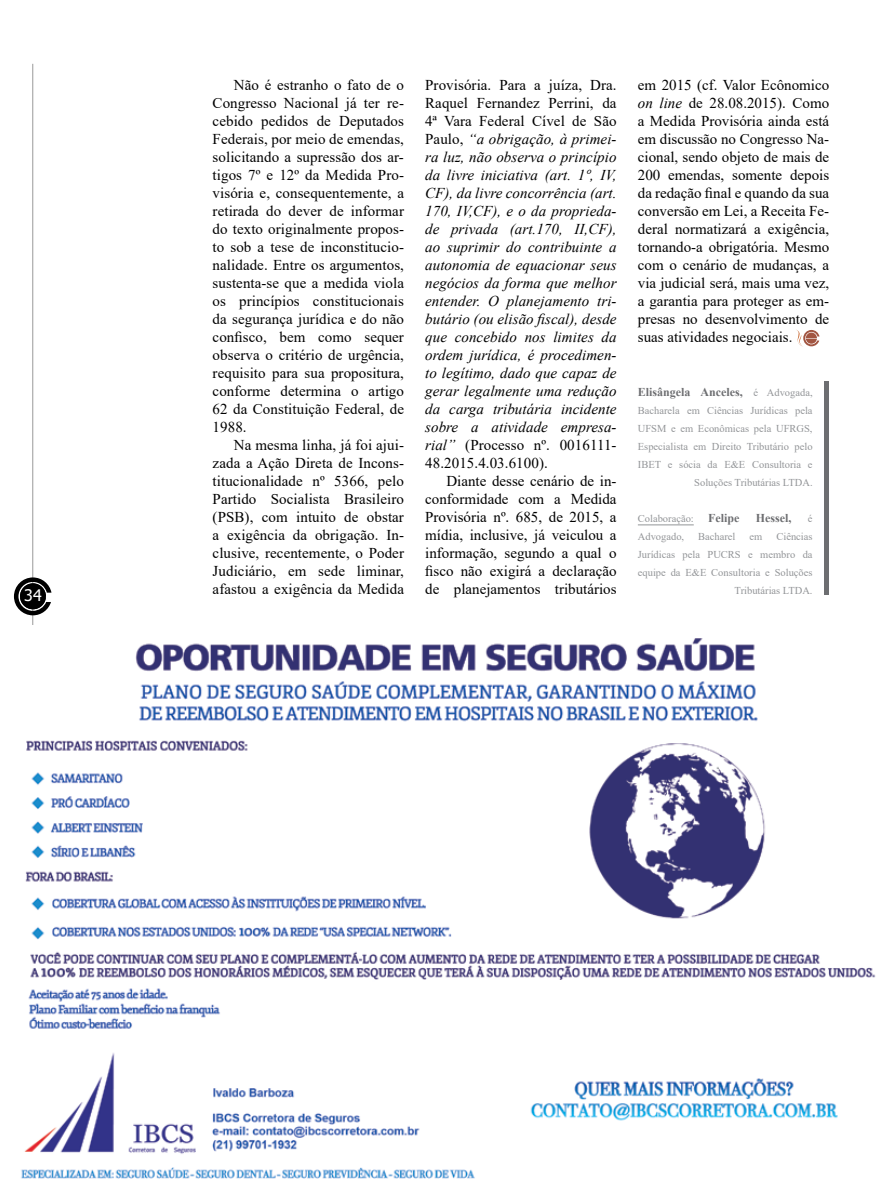
<style>
.page{position:relative;width:893px;height:1191px;background:#fff}
.page>*{position:absolute;margin:0;border:0;box-sizing:border-box;transform-origin:0 0}
.t1{font:15.9px "Tahoma";color:#fff}
.t2{font:15px/18px "Times New Roman";color:#000;text-align:justify}
.t3{font:italic 15px/18px "Times New Roman";letter-spacing:.005em;color:#000;text-align:justify}
.t4{font:700 12px "Times New Roman";color:#6d6e71}
.t5{font:10.5px/18px "Times New Roman";color:#939598;text-align:right}
.s1{font-style:normal}
.s2{font-style:italic}
.s3{font-weight:400;font-size:10.5px;color:#939598}
.s4{font-weight:700;font-size:12px;color:#6d6e71}
</style>
<div class="page">
<svg style="left:14px;top:577px;width:37px;height:38px"></svg>
<hr style="left:33px;top:64px;width:1px;height:1093px;background:#000">
<hr style="left:638px;top:524px;width:56px;height:1px;background:#939598">
<svg style="left:796px;top:329px;width:23px;height:18px"></svg>
<div style="left:824px;top:381px;width:5px;height:213px;background:#6d6e71"></div>
<img style="left:21px;top:625px;width:855px;height:554px">
<p class="t1" style="left:24px;top:585px;width:19px">34</p>
<p class="t2" style="left:213px;top:76px;width:193px;text-indent:21px">Não é estranho o fato de o Congresso Nacional já ter re&shy;cebido pedidos de Deputados Federais, por meio de emendas, solicitando a supressão dos ar&shy;tigos 7º e 12º da Medida Pro&shy;visória e, consequentemente, a retirada do dever de informar do texto originalmente propos&shy;to sob a tese de inconstitucio&shy;nalidade. Entre os argumentos, sustenta-se que a medida viola os princípios constitucionais da segurança jurídica e do não confisco, bem como sequer observa o critério de urgência, requisito para sua propositura, conforme determina o artigo 62 da Constituição Federal, de 1988.</p>
<p class="t2" style="left:213px;top:436px;width:193px;text-indent:21px">Na mesma linha, já foi ajui&shy;zada a Ação Direta de Incons&shy;titucionalidade nº 5366, pelo Partido Socialista Brasileiro (PSB), com intuito de obstar a exigência da obrigação. In&shy;clusive, recentemente, o Poder Judiciário, em sede liminar, afastou a exigência da Medida</p>
<p class="t3" style="left:425px;top:76px;width:193px"><span class="s1">Provisória. Para a juíza, Dra.<br>Raquel Fernandez Perrini, da 4ª Vara Federal Cível de São Paulo,</span> “a obrigação, à primei&shy;ra luz, não observa o princípio da livre iniciativa (art. 1º, IV, CF), da livre concorrência (art.<br>170, IV,CF), e o da proprieda&shy;de privada (art.170, II,CF), ao suprimir do contribuinte a autonomia de equacionar seus negócios da forma que melhor entender. O planejamento tri&shy;butário (ou elisão fiscal), desde que concebido nos limites da ordem jurídica, é procedimen&shy;to legítimo, dado que capaz de gerar legalmente uma redução da carga tributária incidente sobre a atividade empresa&shy;rial” <span class="s1">(Processo nº. 0016111- 48.2015.4.03.6100).</span></p>
<p class="t2" style="left:425px;top:472px;width:193px;text-indent:21px">Diante desse cenário de in&shy;conformidade com a Medida Provisória nº. 685, de 2015, a mídia, inclusive, já veiculou a informação, segundo a qual o fisco não exigirá a declaração de planejamentos tributários</p>
<p class="t2" style="left:638px;top:76px;width:193px">em 2015 (cf. Valor Ecônomico <span class="s2">on line</span> de 28.08.2015). Como a Medida Provisória ainda está em discussão no Congresso Na&shy;cional, sendo objeto de mais de 200 emendas, somente depois da redação final e quando da sua conversão em Lei, a Receita Fe&shy;deral normatizará a exigência, tornando-a obrigatória. Mesmo com o cenário de mudanças, a via judicial será, mais uma vez, a garantia para proteger as em&shy;presas no desenvolvimento de suas atividades negociais.</p>
<p class="t4" style="left:638px;top:383px;width:176px">Elisângela Anceles, <span class="s3">é Advogada,</span></p>
<p class="t5" style="left:638px;top:401px;width:176px">Bacharela em Ciências Jurídicas pela UFSM e em Econômicas pela UFRGS, Especialista em Direito Tributário pelo IBET e sócia da E&amp;E Consultoria e Soluções Tributárias LTDA.</p>
<p class="t5" style="left:638px;top:509px;width:103px">Colaboração: <span class="s4">Felipe</span></p>
<p class="t4" style="left:756px;top:509px;width:37px">Hessel,</p>
<p class="t5" style="left:808px;top:509px;width:6px">é</p>
<p class="t5" style="left:638px;top:527px;width:48px">Advogado,</p>
<p class="t5" style="left:698px;top:527px;width:39px">Bacharel</p>
<p class="t5" style="left:750px;top:527px;width:14px">em</p>
<p class="t5" style="left:638px;top:527px;width:176px">Ciências<br>Jurídicas pela PUCRS e membro da equipe da E&amp;E Consultoria e Soluções<br>Tributárias LTDA.</p>
</div>
